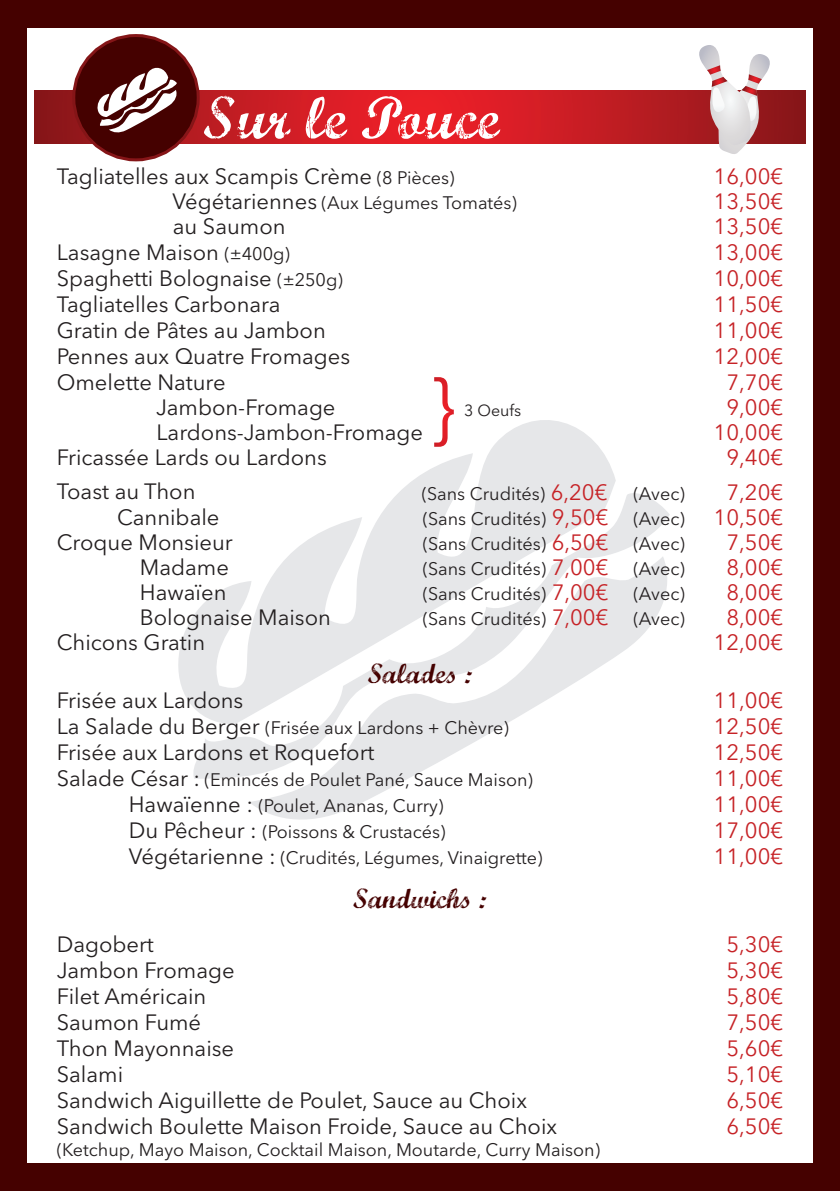
<style>
.page{position:relative;width:840px;height:1191px;background:#fff}
.page>*{position:absolute;margin:0;border:0;box-sizing:border-box;transform-origin:0 0}
.t1{font:60px "Marcelle Script";color:#fff}
.t2{font:28px "Marcelle Script";color:#450100}
.t3{font:22px "Avenir Next LT Pro";color:#231f20}
.t4{font:22px "Avenir Next LT Pro";color:#c62226}
.t5{font:18px "Avenir Next LT Pro";color:#231f20}
.t6{font:16px "Avenir Next LT Pro";color:#231f20}
.s1{font-size:18px}
.s2{font-size:22px}
.s3{font-size:22px;color:#c62226}
</style>
<div class="page">
<div style="left:0;top:0;width:839px;height:1191px;background:#450100"></div>
<div style="left:27px;top:28px;width:785px;height:1134px;background:#fff"></div>
<svg style="left:178px;top:409px;width:437px;height:294px"></svg>
<svg style="left:190px;top:489px;width:479px;height:289px;fill:#e6e7e9"></svg>
<svg style="left:249px;top:556px;width:420px;height:264px"></svg>
<svg style="left:34px;top:90px;width:771px;height:53px"></svg>
<div style="left:74px;top:36px;width:124px;height:124px;background:#450100;border-radius:50%"></div>
<div style="left:72px;top:34px;width:127px;height:127px;border:3px solid #fff;border-radius:50%"></div>
<svg style="left:695px;top:45px;width:77px;height:109px"></svg>
<svg style="left:97px;top:67px;width:80px;height:66px"></svg>
<svg style="left:434px;top:377px;width:19px;height:70px"></svg>
<h1 class="t1" style="left:203px;top:76px;width:298px">Sur le Pouce</h1>
<p class="t3" style="left:57px;top:164px;width:399px">Tagliatelles aux Scampis Crème <span class="s1">(8 Pièces)</span></p>
<p class="t4" style="left:713px;top:164px;width:71px">16,00€</p>
<p class="t5" style="left:172px;top:192px;width:346px"><span class="s2">Végétariennes</span> (Aux Légumes Tomatés)</p>
<p class="t4" style="left:713px;top:189px;width:71px">13,50€</p>
<p class="t3" style="left:173px;top:214px;width:114px">au Saumon</p>
<p class="t4" style="left:713px;top:214px;width:71px">13,50€</p>
<p class="t3" style="left:57px;top:240px;width:234px">Lasagne Maison <span class="s1">(±400g)</span></p>
<p class="t4" style="left:713px;top:240px;width:71px">13,00€</p>
<p class="t3" style="left:57px;top:266px;width:287px">Spaghetti Bolognaise <span class="s1">(±250g)</span></p>
<p class="t4" style="left:713px;top:266px;width:71px">10,00€</p>
<p class="t3" style="left:57px;top:292px;width:225px">Tagliatelles Carbonara</p>
<p class="t4" style="left:713px;top:292px;width:71px">11,50€</p>
<p class="t3" style="left:57px;top:318px;width:270px">Gratin de Pâtes au Jambon</p>
<p class="t4" style="left:713px;top:318px;width:71px">11,00€</p>
<p class="t3" style="left:57px;top:344px;width:295px">Pennes aux Quatre Fromages</p>
<p class="t4" style="left:713px;top:344px;width:71px">12,00€</p>
<p class="t3" style="left:57px;top:370px;width:170px">Omelette Nature</p>
<p class="t4" style="left:726px;top:370px;width:58px">7,70€</p>
<p class="t3" style="left:156px;top:395px;width:181px">Jambon-Fromage</p>
<p class="t4" style="left:726px;top:395px;width:58px">9,00€</p>
<p class="t3" style="left:156px;top:420px;width:268px">Lardons-Jambon-Fromage</p>
<p class="t4" style="left:713px;top:420px;width:71px">10,00€</p>
<p class="t3" style="left:57px;top:445px;width:271px">Fricassée Lards ou Lardons</p>
<p class="t4" style="left:726px;top:445px;width:58px">9,40€</p>
<p class="t3" style="left:57px;top:479px;width:140px">Toast au Thon</p>
<p class="t5" style="left:421px;top:482px;width:264px">(Sans Crudités) <span class="s3">6,20€</span> (Avec)</p>
<p class="t4" style="left:726px;top:479px;width:58px">7,20€</p>
<p class="t3" style="left:117px;top:504px;width:104px">Cannibale</p>
<p class="t5" style="left:422px;top:507px;width:263px">(Sans Crudités) <span class="s3">9,50€</span> (Avec)</p>
<p class="t4" style="left:713px;top:504px;width:71px">10,50€</p>
<p class="t3" style="left:57px;top:529px;width:177px">Croque Monsieur</p>
<p class="t5" style="left:422px;top:532px;width:263px">(Sans Crudités) <span class="s3">6,50€</span> (Avec)</p>
<p class="t4" style="left:726px;top:529px;width:58px">7,50€</p>
<p class="t3" style="left:140px;top:554px;width:91px">Madame</p>
<p class="t5" style="left:422px;top:557px;width:263px">(Sans Crudités) <span class="s3">7,00€</span> (Avec)</p>
<p class="t4" style="left:726px;top:554px;width:58px">8,00€</p>
<p class="t3" style="left:140px;top:579px;width:88px">Hawaïen</p>
<p class="t5" style="left:422px;top:582px;width:263px">(Sans Crudités) <span class="s3">7,00€</span> (Avec)</p>
<p class="t4" style="left:726px;top:579px;width:58px">8,00€</p>
<p class="t3" style="left:140px;top:604px;width:192px">Bolognaise Maison</p>
<p class="t5" style="left:422px;top:607px;width:263px">(Sans Crudités) <span class="s3">7,00€</span> (Avec)</p>
<p class="t4" style="left:726px;top:604px;width:58px">8,00€</p>
<p class="t3" style="left:57px;top:629px;width:150px">Chicons Gratin</p>
<p class="t4" style="left:713px;top:629px;width:71px">12,00€</p>
<p class="t2" style="left:367px;top:654px;width:106px">Salades :</p>
<p class="t3" style="left:57px;top:687px;width:188px">Frisée aux Lardons</p>
<p class="t4" style="left:713px;top:687px;width:71px">11,00€</p>
<p class="t5" style="left:57px;top:717px;width:453px"><span class="s2">La Salade du Berger</span> (Frisée aux Lardons + Chèvre)</p>
<p class="t4" style="left:713px;top:713px;width:71px">12,50€</p>
<p class="t3" style="left:57px;top:739px;width:319px">Frisée aux Lardons et Roquefort</p>
<p class="t4" style="left:713px;top:739px;width:71px">12,50€</p>
<p class="t5" style="left:57px;top:769px;width:477px"><span class="s2">Salade César :</span> (Emincés de Poulet Pané, Sauce Maison)</p>
<p class="t4" style="left:713px;top:765px;width:71px">11,00€</p>
<p class="t5" style="left:129px;top:795px;width:316px"><span class="s2">Hawaïenne :</span> (Poulet, Ananas, Curry)</p>
<p class="t4" style="left:713px;top:791px;width:71px">11,00€</p>
<p class="t5" style="left:129px;top:821px;width:318px"><span class="s2">Du Pêcheur :</span> (Poissons &amp; Crustacés)</p>
<p class="t4" style="left:713px;top:817px;width:71px">17,00€</p>
<p class="t5" style="left:129px;top:847px;width:415px"><span class="s2">Végétarienne :</span> (Crudités, Légumes, Vinaigrette)</p>
<p class="t4" style="left:713px;top:843px;width:71px">11,00€</p>
<p class="t2" style="left:353px;top:879px;width:135px">Sandwichs :</p>
<p class="t3" style="left:57px;top:931px;width:98px">Dagobert</p>
<p class="t4" style="left:726px;top:931px;width:58px">5,30€</p>
<p class="t3" style="left:57px;top:957px;width:179px">Jambon Fromage</p>
<p class="t4" style="left:726px;top:957px;width:58px">5,30€</p>
<p class="t3" style="left:57px;top:983px;width:151px">Filet Américain</p>
<p class="t4" style="left:726px;top:983px;width:58px">5,80€</p>
<p class="t3" style="left:57px;top:1009px;width:146px">Saumon Fumé</p>
<p class="t4" style="left:726px;top:1009px;width:58px">7,50€</p>
<p class="t3" style="left:57px;top:1035px;width:179px">Thon Mayonnaise</p>
<p class="t4" style="left:726px;top:1035px;width:58px">5,60€</p>
<p class="t3" style="left:57px;top:1061px;width:68px">Salami</p>
<p class="t4" style="left:726px;top:1061px;width:58px">5,10€</p>
<p class="t3" style="left:57px;top:1087px;width:471px">Sandwich Aiguillette de Poulet, Sauce au Choix</p>
<p class="t4" style="left:726px;top:1087px;width:58px">6,50€</p>
<p class="t3" style="left:57px;top:1113px;width:501px">Sandwich Boulette Maison Froide, Sauce au Choix</p>
<p class="t4" style="left:726px;top:1113px;width:58px">6,50€</p>
<p class="t5" style="left:57px;top:1139px;width:544px">(Ketchup, Mayo Maison, Cocktail Maison, Moutarde, Curry Maison)</p>
<p class="t6" style="left:464px;top:400px;width:59px">3 Oeufs</p>
</div>
